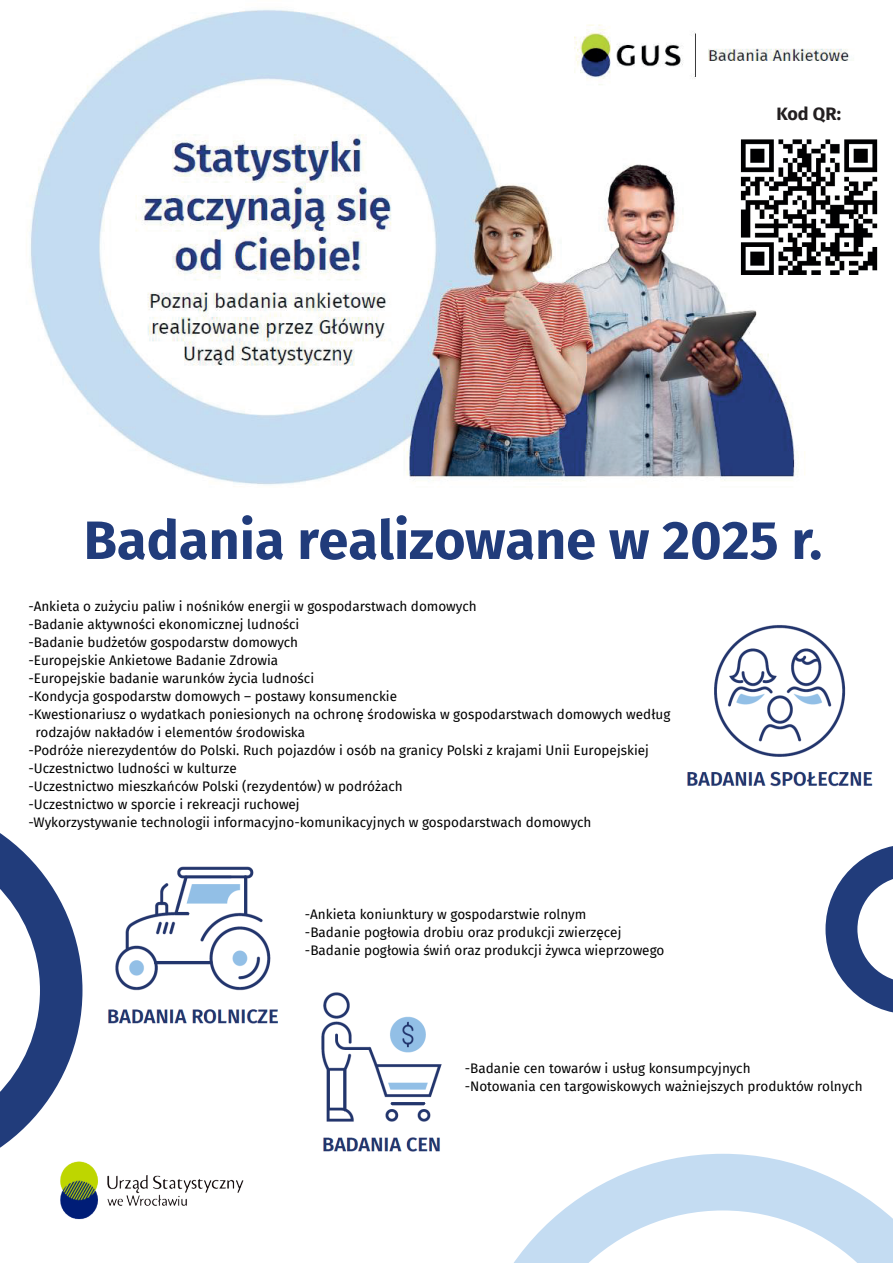
<style>
.page{position:relative;width:893px;height:1263px;background:#fff}
.page>*{position:absolute;margin:0;border:0;box-sizing:border-box;transform-origin:0 0}
.t1{font:700 54px "Fira Sans";color:#213c7b}
.t2{font:700 18px "Fira Sans";color:#231f20}
.t3{font:13.5px/18px "Fira Sans";color:#000001}
</style>
<div class="page">
<img style="left:30px;top:9px;width:820px;height:476px">
<div style="left:800px;top:102px;width:93px;height:288px;background:#fff"></div>
<img style="left:687px;top:625px;width:186px;height:162px">
<img style="left:108px;top:866px;width:170px;height:158px">
<img style="left:321px;top:992px;width:121px;height:160px">
<img style="left:60px;top:1161px;width:184px;height:59px">
<svg style="left:514px;top:1154px;width:368px;height:109px;fill:#c4dcf2"></svg>
<svg style="left:524px;top:1210px;width:369px;height:53px"></svg>
<svg style="left:825px;top:846px;width:68px;height:167px"></svg>
<svg style="left:0;top:833px;width:82px;height:349px"></svg>
<img style="left:738px;top:137px;width:140px;height:141px">
<h2 class="t2" style="left:776px;top:98px;width:66px">Kod QR:</h2>
<h1 class="t1" style="left:84px;top:495px;width:740px">Badania realizowane w 2025 r.</h1>
<p class="t3" style="left:28px;top:597px;width:450px">-Ankieta o zużyciu paliw i nośników energii w gospodarstwach domowych</p>
<p class="t3" style="left:28px;top:615px;width:273px">-Badanie aktywności ekonomicznej ludności</p>
<p class="t3" style="left:28px;top:633px;width:271px">-Badanie budżetów gospodarstw domowych</p>
<p class="t3" style="left:28px;top:651px;width:251px">-Europejskie Ankietowe Badanie Zdrowia</p>
<p class="t3" style="left:28px;top:669px;width:287px">-Europejskie badanie warunków życia ludności</p>
<p class="t3" style="left:28px;top:687px;width:370px">-Kondycja gospodarstw domowych – postawy konsumenckie</p>
<p class="t3" style="left:28px;top:704px;width:644px">-Kwestionariusz o wydatkach poniesionych na ochronę środowiska w gospodarstwach domowych według</p>
<p class="t3" style="left:36px;top:722px;width:271px">rodzajów nakładów i elementów środowiska</p>
<p class="t3" style="left:28px;top:740px;width:622px">-Podróże nierezydentów do Polski. Ruch pojazdów i osób na granicy Polski z krajami Unii Europejskiej</p>
<p class="t3" style="left:28px;top:758px;width:210px">-Uczestnictwo ludności w kulturze</p>
<p class="t3" style="left:28px;top:776px;width:376px">-Uczestnictwo mieszkańców Polski (rezydentów) w podróżach</p>
<p class="t3" style="left:28px;top:794px;width:273px">-Uczestnictwo w sporcie i rekreacji ruchowej</p>
<p class="t3" style="left:28px;top:812px;width:565px">-Wykorzystywanie technologii informacyjno-komunikacyjnych w gospodarstwach domowych</p>
<p class="t3" style="left:305px;top:905px;width:361px">-Ankieta koniunktury w gospodarstwie rolnym<br>-Badanie pogłowia drobiu oraz produkcji zwierzęcej -Badanie pogłowia świń oraz produkcji żywca wieprzowego</p>
<p class="t3" style="left:465px;top:1059px;width:399px">-Badanie cen towarów i usług konsumpcyjnych<br>-Notowania cen targowiskowych ważniejszych produktów rolnych</p>
</div>
